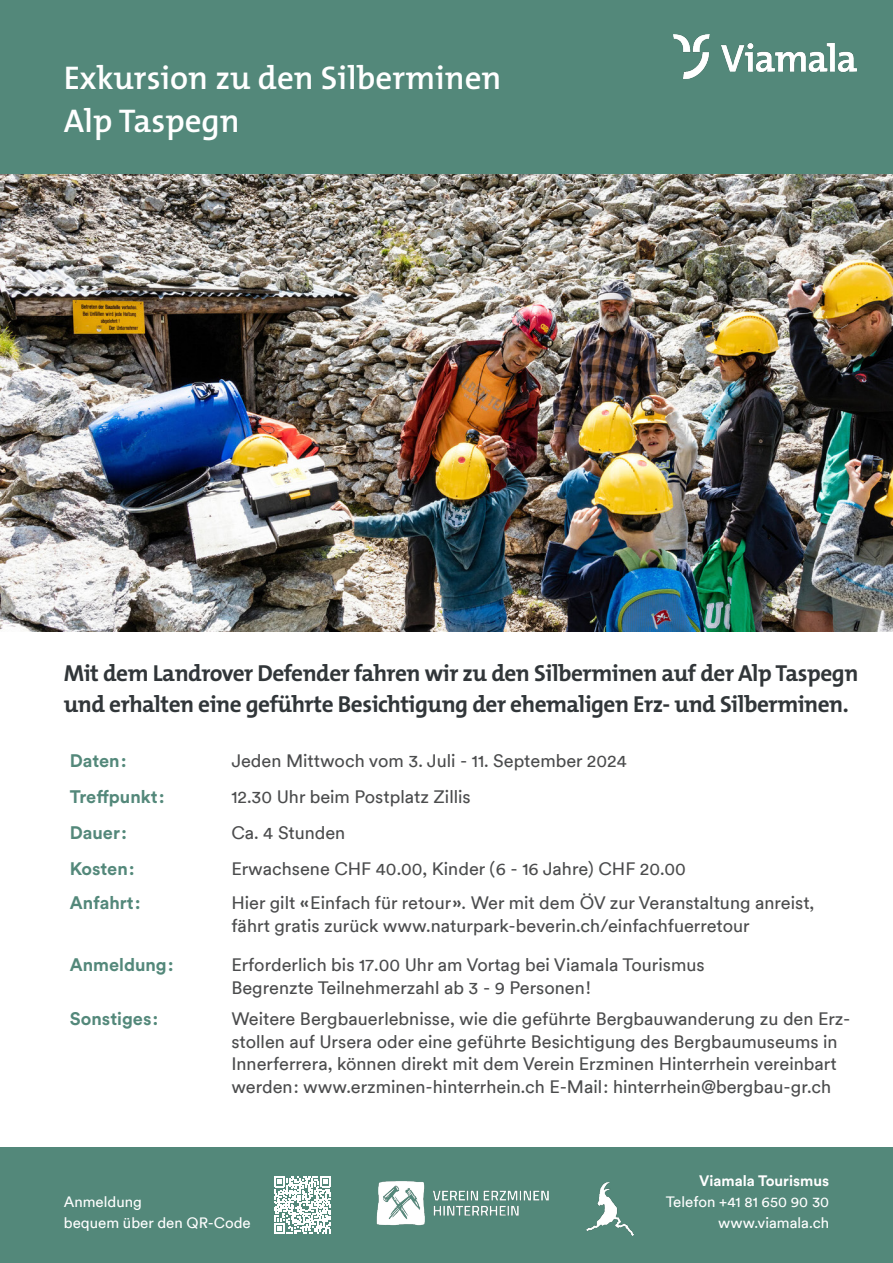
<style>
.page{position:relative;width:893px;height:1263px;background:#fff}
.page>*{position:absolute;margin:0;border:0;box-sizing:border-box;transform-origin:0 0}
.Absatzformat_1{font:600 33px "The Mix B W6";color:#fff}
.Absatzformat_1-2{font:700 23.25px/31.5px "The Mix B W7";letter-spacing:-.02em;color:#313639}
.Absatzformat_5{font:18px/22.5px "Circulargraubuenden TT";color:#4b4c4d}
.Absatzformat_6{font:700 18px "Circulargraubuenden";color:#53887a}
.Absatzformat_9{font:15px "Circulargraubuenden TT";color:#fff}
.Absatzformat_9-2{font:700 15px "Circulargraubuenden";color:#fff}
.Absatzformat_1-3{font:15px "Circulargraubuenden TT";color:#fff}
.Absatzformat_1-4{font:14.4px "Circulargraubuenden TT";color:#fff}
.s1{font-size:17.25px}
.s2{font-family:"The Mix B W7";font-weight:700}
.s3{font-size:15px}
</style>
<div class="page">
<div style="left:0;top:0;width:893px;height:174px;background:#53887a"></div>
<div style="left:0;top:1147px;width:893px;height:116px;background:#53887a"></div>
<svg style="left:274px;top:1176px;width:57px;height:57px"></svg>
<img style="left:673px;top:35px;width:184px;height:43px">
<img style="left:0;top:174px;width:893px;height:457px">
<img style="left:587px;top:1183px;width:46px;height:52px">
<img style="left:376px;top:1181px;width:173px;height:45px">
<p class="Absatzformat_1" style="left:64px;top:57px;width:439px">Exkursion zu den Silberminen</p>
<p class="Absatzformat_1" style="left:64px;top:100px;width:178px">Alp Taspegn</p>
<p class="Absatzformat_1-2" style="left:64px;top:657px;width:796px">Mit dem Landrover Defender fahren wir zu den Silberminen auf der Alp Taspegn und erhalten eine geführte Besichtigung der ehemaligen Erz- und Silberminen.</p>
<p class="Absatzformat_6" style="left:70px;top:749px;width:58px">Daten:</p>
<p class="Absatzformat_5" style="left:231px;top:749px;width:397px">Jeden Mittwoch vom <span class="s1">3</span>. Juli - <span class="s1">11</span>. September <span class="s1">2024</span></p>
<p class="Absatzformat_6" style="left:70px;top:785px;width:96px">Treffpunkt:</p>
<p class="Absatzformat_5" style="left:231px;top:785px;width:241px"><span class="s1">12</span>.<span class="s1">30</span> Uhr beim Postplatz Zillis</p>
<p class="Absatzformat_6" style="left:70px;top:820px;width:59px">Dauer:</p>
<p class="Absatzformat_5" style="left:231px;top:820px;width:115px">Ca. <span class="s1">4</span> Stunden</p>
<p class="Absatzformat_6" style="left:70px;top:856px;width:66px">Kosten:</p>
<p class="Absatzformat_5" style="left:231px;top:857px;width:456px">Erwachsene CHF <span class="s1">40</span>.<span class="s1">00</span>, Kinder (<span class="s1">6</span> - <span class="s1">16</span> Jahre) CHF <span class="s1">20</span>.<span class="s1">00</span></p>
<p class="Absatzformat_6" style="left:70px;top:890px;width:72px">Anfahrt:</p>
<p class="Absatzformat_5" style="left:231px;top:891px;width:585px">Hier gilt <span class="s2">«</span>Einfach für retour<span class="s2">»</span>. Wer mit dem ÖV zur Veranstaltung anreist, fährt gratis zurück www.naturpark-beverin.ch/einfachfuerretour</p>
<p class="Absatzformat_6" style="left:70px;top:953px;width:105px">Anmeldung:</p>
<p class="Absatzformat_5" style="left:231px;top:953px;width:475px">Erforderlich bis <span class="s1">17</span>.<span class="s1">00</span> Uhr am Vortag bei Viamala Tourismus<br>Begrenzte Teilnehmerzahl ab <span class="s1">3</span> - <span class="s1">9</span> Personen!</p>
<p class="Absatzformat_6" style="left:70px;top:1006px;width:90px">Sonstiges:</p>
<p class="Absatzformat_5" style="left:231px;top:1007px;width:621px">Weitere Bergbauerlebnisse, wie die geführte Bergbauwanderung zu den Erz&shy;stollen auf Ursera oder eine geführte Besichtigung des Bergbaumuseums in Innerferrera, können direkt mit dem Verein Erzminen Hinterrhein vereinbart werden: www.erzminen-hinterrhein.ch E-Mail: hinterrhein@bergbau-gr.ch</p>
<p class="Absatzformat_9" style="left:64px;top:1192px;width:80px">Anmeldung</p>
<p class="Absatzformat_9" style="left:64px;top:1213px;width:189px">bequem über den QR-Code</p>
<p class="Absatzformat_9-2" style="left:699px;top:1170px;width:132px">Viamala Tourismus</p>
<p class="Absatzformat_1-4" style="left:666px;top:1192px;width:165px"><span class="s3">Telefon +</span>41 81 650 90 30</p>
<p class="Absatzformat_1-3" style="left:718px;top:1213px;width:112px">www.viamala.ch</p>
</div>
